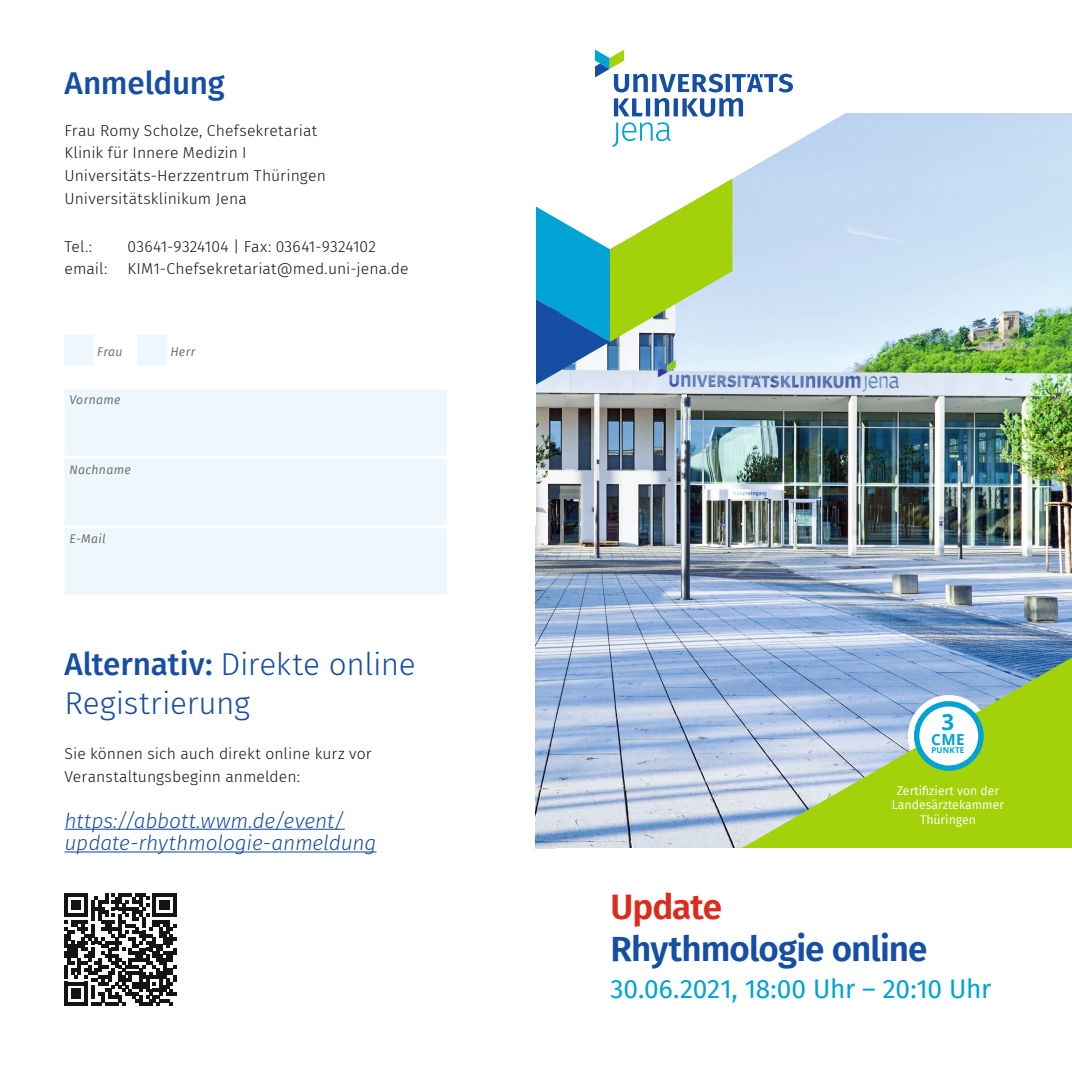
<style>
.page{position:relative;width:1072px;height:1072px;background:#fff}
.page>*{position:absolute;margin:0;border:0;box-sizing:border-box;transform-origin:0 0}
.t1{font:600 35px "Fira Sans";letter-spacing:-.025em;color:#154ea3}
.t2{font:600 35px "Fira Sans";letter-spacing:-.03em;color:#dc2a1b}
.Fliesstext{font:300 31.5px "Fira Sans";letter-spacing:-.01em;color:#154ea3}
.t3{font:500 31.5px "Fira Sans";letter-spacing:-.01em;color:#154ea3}
.t4{font:26.25px "Fira Sans";letter-spacing:-.01em;color:#00a3d3}
.t5{font:700 22.22px "Open Sans";color:#00a3d3}
.Fliesstext-2{font:italic 300 21px/22.8px "Fira Sans";letter-spacing:-.01em;color:#154ea3}
.Fliesstext-3{font:300 15.75px/22.8px "Fira Sans";letter-spacing:.005em;color:#131413}
.t6{font:700 15.22px "Open Sans";color:#00a3d3}
.t7{font:12.25px/14.7px "Fira Sans";color:#fff;text-align:center}
.Bildunterschrift{font:italic 12.25px "Fira Sans";letter-spacing:.03em;color:#686867}
.t8{font:700 8.05px "Open Sans";letter-spacing:.02em;color:#00a3d3}
.s1{font-weight:500}
</style>
<div class="page">
<img style="left:536px;top:113px;width:535px;height:735px">
<svg style="left:536px;top:49px;width:496px;height:246px;fill:#c9ddf4"></svg>
<svg style="left:536px;top:178px;width:196px;height:234px"></svg>
<div style="left:836px;top:0;width:235px;height:112px;background:#fff"></div>
<svg style="left:595px;top:50px;width:198px;height:97px"></svg>
<div style="left:64px;top:336px;width:30px;height:29px;background:#eef7fd"></div>
<div style="left:138px;top:336px;width:29px;height:29px;background:#eef7fd"></div>
<div style="left:65px;top:390px;width:381px;height:204px;background:#eef7fd"></div>
<hr style="left:64px;top:455px;width:382px;height:4px;background:#fff">
<hr style="left:64px;top:525px;width:382px;height:3px;background:#fff">
<hr style="left:64px;top:828px;width:281px;height:1px;background:#154ea3">
<hr style="left:64px;top:851px;width:312px;height:1px;background:#154ea3">
<svg style="left:575px;top:657px;width:496px;height:191px;background:#a8c59a"></svg>
<svg style="left:64px;top:893px;width:112px;height:112px"></svg>
<div style="left:916px;top:703px;width:65px;height:65px;background:#fff;border-radius:50%"></div>
<div style="left:914px;top:701px;width:69px;height:69px;border:5px solid #00a3d3;border-radius:50%"></div>
<h1 class="t3" style="left:64px;top:58px;width:162px">Anmeldung</h1>
<h1 class="Fliesstext-3" style="left:64px;top:119px;width:263px">Frau Romy Scholze, Chefsekretariat<br>Klinik für Innere Medizin I<br>Universitäts-Herzzentrum Thüringen<br>Universitätsklinikum Jena</h1>
<p class="Fliesstext-3" style="left:64px;top:234px;width:29px">Tel.:</p>
<p class="Fliesstext-3" style="left:127px;top:234px;width:250px">03641-9324104 | Fax: 03641-9324102</p>
<p class="Fliesstext-3" style="left:64px;top:257px;width:44px">email:</p>
<p class="Fliesstext-3" style="left:127px;top:257px;width:283px">KIM1-Chefsekretariat@med.uni-jena.de</p>
<p class="Bildunterschrift" style="left:97px;top:343px;width:27px">Frau</p>
<p class="Bildunterschrift" style="left:170px;top:343px;width:27px">Herr</p>
<p class="Bildunterschrift" style="left:69px;top:391px;width:53px">Vorname</p>
<p class="Bildunterschrift" style="left:69px;top:460px;width:63px">Nachname</p>
<p class="Bildunterschrift" style="left:69px;top:530px;width:38px">E-Mail</p>
<p class="Fliesstext" style="left:64px;top:642px;width:353px"><span class="s1">Alternativ:</span> Direkte online</p>
<p class="Fliesstext" style="left:64px;top:680px;width:187px">Registrierung</p>
<p class="Fliesstext-3" style="left:64px;top:742px;width:309px">Sie können sich auch direkt online kurz vor<br>Veranstaltungsbeginn anmelden:</p>
<p class="Fliesstext-2" style="left:64px;top:809px;width:313px">https://abbott.wwm.de/event/ update-rhythmologie-anmeldung</p>
<p class="t5" style="left:941px;top:706px;width:14px">3</p>
<p class="t6" style="left:931px;top:728px;width:35px">CME</p>
<p class="t8" style="left:931px;top:744px;width:34px">PUNKTE</p>
<p class="t7" style="left:896px;top:782px;width:104px">Zertifiziert von der</p>
<p class="t7" style="left:891px;top:797px;width:114px">Landesärztekammer<br>Thüringen</p>
<h1 class="t2" style="left:610px;top:877px;width:113px">Update</h1>
<h1 class="t1" style="left:610px;top:919px;width:318px">Rhythmologie online</h1>
<h1 class="t4" style="left:610px;top:968px;width:382px">30.06.2021, 18:00 Uhr – 20:10 Uhr</h1>
</div>
